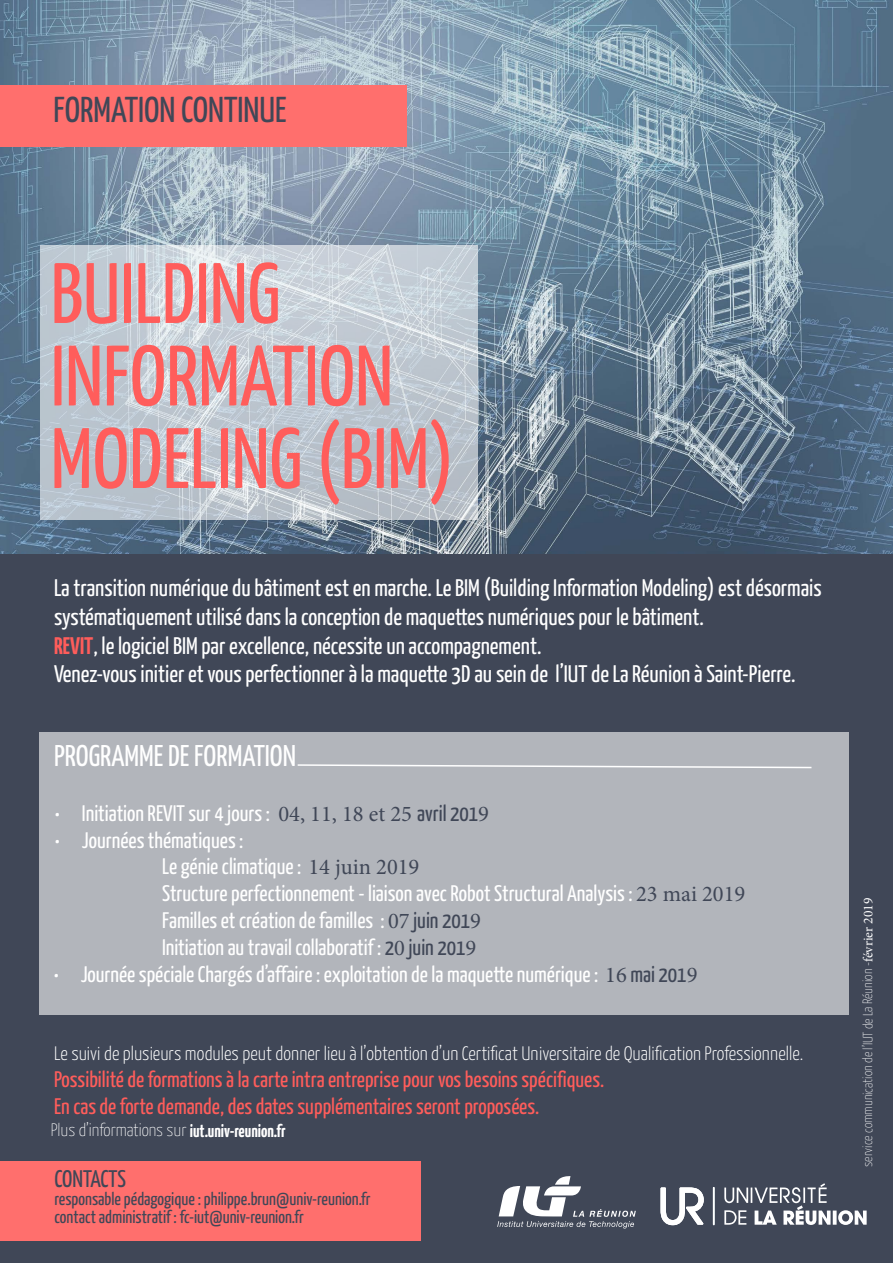
<style>
.page{position:relative;width:893px;height:1263px;background:#404757}
.page>*{position:absolute;margin:0;border:0;box-sizing:border-box;transform-origin:0 0}
.t1{font:85.5px/82.5px "Yanone Kaffeesatz";color:#ff5d5b}
.t2{font:36px "Yanone Kaffeesatz";color:#404757}
.t3{font:30px "Yanone Kaffeesatz";color:#fff}
.t4{font:24px/28.8px "Yanone Kaffeesatz";color:#fff}
.t5{font:24px "Yanone Kaffeesatz";color:#404757}
.t6{font:22.5px/26.8px "Yanone Kaffeesatz";color:#fff}
.t7{font:22.5px/27px "Yanone Kaffeesatz";color:#ff5d5b}
.t8{font:300 19.5px "Yanone Kaffeesatz";color:#fff}
.t9{font:18px/18px "Yanone Kaffeesatz";color:#404757}
.t10{font:100 18px "Yanone Kaffeesatz";letter-spacing:-.005em;color:#fff}
.t11{font:100 13.5px "Yanone Kaffeesatz";letter-spacing:-.005em;color:#fff}
.s1{font-weight:700;color:#ff5d5b}
.s2{font-family:"Minion Pro";color:#404757}
.s3{color:#404757}
.s4{font-weight:700}
.s5{font-family:"Minion Pro";font-weight:400}
</style>
<div class="page">
<img style="left:0;top:0;width:893px;height:553px">
<div style="left:0;top:85px;width:406px;height:62px;background:#ff6f6d"></div>
<div style="left:0;top:1161px;width:421px;height:80px;background:#ff6f6d"></div>
<svg style="left:40px;top:244px;width:438px;height:275px;background:#c3ccd5"></svg>
<div style="left:40px;top:732px;width:809px;height:282px;background:#b2b5bb"></div>
<svg style="left:660px;top:1187px;width:44px;height:38px"></svg>
<svg style="left:833px;top:1210px;width:4px;height:15px"></svg>
<svg style="left:838px;top:1210px;width:29px;height:15px"></svg>
<svg style="left:724px;top:1183px;width:106px;height:42px"></svg>
<div style="left:713px;top:1187px;width:1px;height:38px;border:1px solid #fff"></div>
<svg style="left:497px;top:1176px;width:139px;height:52px"></svg>
<h2 class="t2" style="left:54px;top:88px;width:235px">FORMATION CONTINUE</h2>
<h1 class="t1" style="left:51px;top:250px;width:405px">BUILDING<br>INFORMATION<br>MODELING (BIM)</h1>
<p class="t4" style="left:54px;top:572px;width:769px">La transition numérique du bâtiment est en marche. Le BIM (Building Information Modeling) est désormais systématiquement utilisé dans la conception de maquettes numériques pour le bâtiment.<br><span class="s1">REVIT</span>, le logiciel BIM par excellence, nécessite un accompagnement.<br>Venez-vous initier et vous perfectionner à la maquette 3D au sein de l’IUT de La Réunion à Saint-Pierre.</p>
<h3 class="t3" style="left:54px;top:737px;width:244px">PROGRAMME DE FORMATION</h3>
<p class="t6" style="left:55px;top:799px;width:436px">• Initiation REVIT sur 4 jours : <span class="s2">04, 11, 18 et 25</span> <span class="s3">avril 201</span><span class="s2">9</span></p>
<p class="t6" style="left:162px;top:826px;width:585px;text-indent:-107px">• Journées thématiques :<br>Le génie climatique : <span class="s2">14 juin 2019<br></span>Structure perfectionnement - liaison avec Robot Structural Analysis : <span class="s2">23 mai 2019<br></span>Familles et création de familles : <span class="s2">07</span> <span class="s3">juin 201</span><span class="s2">9<br></span>Initiation au travail collaboratif : <span class="s3">2</span><span class="s2">0</span> <span class="s3">juin 201</span><span class="s2">9</span></p>
<p class="t6" style="left:54px;top:960px;width:645px">• Journée spéciale Chargés d’affaire : exploitation de la maquette numérique : <span class="s2">16</span> <span class="s3">mai 201</span><span class="s2">9</span></p>
<p class="t8" style="left:54px;top:1041px;width:751px">Le suivi de plusieurs modules peut donner lieu à l’obtention d’un Certificat Universitaire de Qualification Professionnelle.</p>
<p class="t7" style="left:54px;top:1065px;width:552px">Possibilité de formations à la carte intra entreprise pour vos besoins spécifiques.<br>En cas de forte demande, des dates supplémentaires seront proposées.</p>
<p class="t10" style="left:51px;top:1119px;width:236px">Plus d’informations sur <span class="s4">iut.univ-reunion.fr</span></p>
<p class="t5" style="left:55px;top:1164px;width:73px">CONTACTS</p>
<p class="t9" style="left:55px;top:1189px;width:317px">responsable pédagogique : philippe.brun@univ-reunion.fr contact administratif : fc-iut@univ-reunion.fr</p>
<p class="t11" style="left:859px;top:1167px;width:270px;rotate:-90deg">service communication de l’IUT de La Réunion -<span class="s5">février 2019</span></p>
</div>
